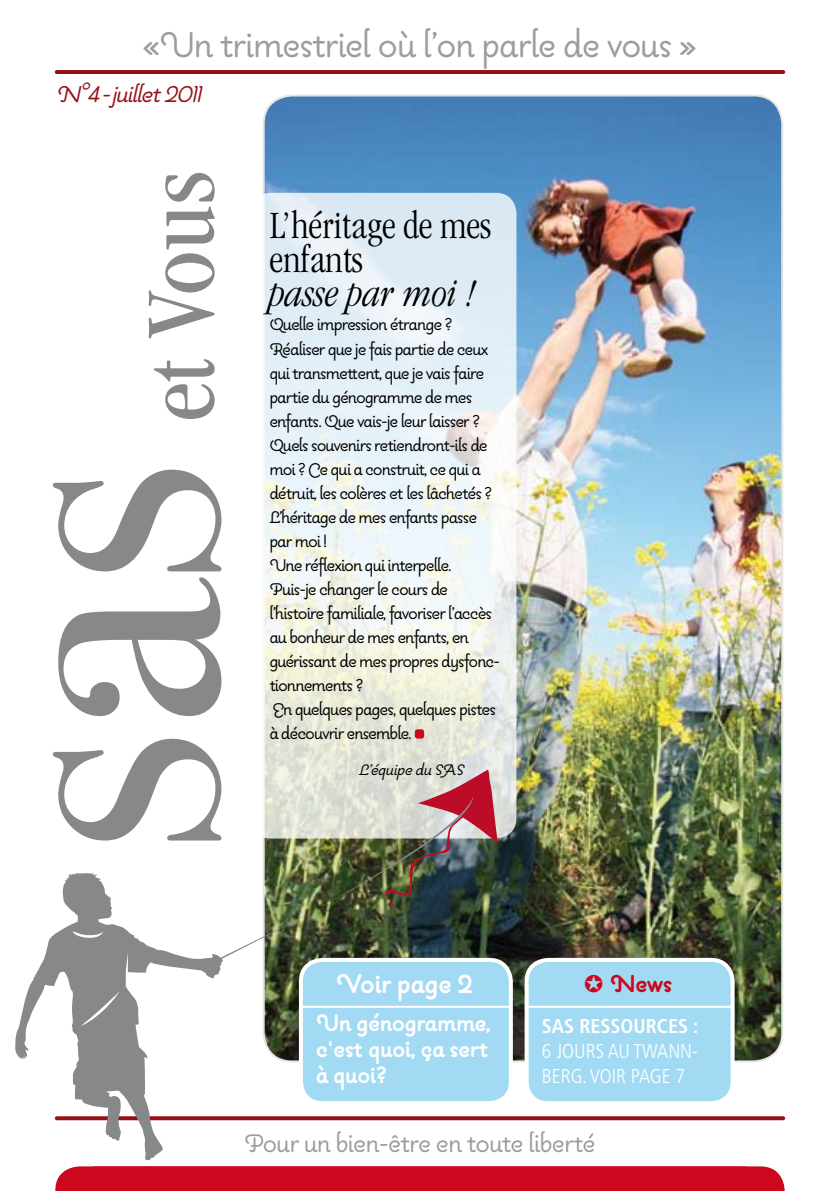
<style>
.page{position:relative;width:840px;height:1191px;background:#fff}
.page>*{position:absolute;margin:0;border:0;box-sizing:border-box;transform-origin:0 0}
.t1{font:condensed 102px "Garamond";color:#868889}
.t2{font:42px "Pauline";color:#9c9d9f}
.t3{font:300 condensed 40px/34px "Garamond";color:#000}
.t4{font:italic 300 condensed 40px "Garamond";color:#000}
.t5{font:700 32px "Pauline";color:#fff}
.t6{font:30px "Pauline";color:#9c9d9f}
.t7{font:700 28.8px "Pauline";color:#cd071e}
.t8{font:700 28px/26px "Pauline";color:#fff;text-align:justify}
.t9{font:italic 27px "Pauline";letter-spacing:-.02em;color:#951118}
.t10{font:20px/24px "Pauline";letter-spacing:-.02em;color:#000}
.t11{font:300 condensed 20px/25px "Frutiger";color:#fff}
.t12{font:700 condensed 20px "Frutiger";color:#fff}
.t13{font:italic 18px "Pauline";color:#000}
</style>
<div class="page">
<hr style="left:57px;top:70px;width:725px;height:4px;background:#951118">
<img style="left:265px;top:96px;width:516px;height:965px">
<div style="left:526px;top:960px;width:206px;height:143px;background:#a2daf4;border-radius:22px"></div>
<div style="left:524px;top:958px;width:210px;height:147px;border:4px solid #fff;border-radius:22px"></div>
<div style="left:301px;top:960px;width:209px;height:143px;background:#a2daf4;border-radius:22px"></div>
<div style="left:299px;top:958px;width:213px;height:147px;border:4px solid #fff;border-radius:22px"></div>
<svg style="left:53px;top:739px;width:169px;height:102px"></svg>
<svg style="left:58px;top:577px;width:163px;height:139px"></svg>
<svg style="left:53px;top:469px;width:168px;height:102px"></svg>
<svg style="left:262px;top:1116px;width:520px;height:4px"></svg>
<hr style="left:301px;top:1005px;width:209px;height:2px;background:#fff">
<hr style="left:525px;top:1005px;width:208px;height:2px;background:#fff">
<svg style="left:249px;top:193px;width:267px;height:645px"></svg>
<div style="left:414px;top:729px;width:10px;height:9px;background:#cd071e;border-radius:3px"></div>
<svg style="left:15px;top:873px;width:206px;height:287px"></svg>
<svg style="left:384px;top:769px;width:113px;height:139px;background:#a67f7c"></svg>
<img style="left:211px;top:797px;width:262px;height:169px">
<svg style="left:175px;top:1001px;width:87px;height:144px"></svg>
<svg style="left:281px;top:1001px;width:210px;height:120px"></svg>
<svg style="left:72px;top:931px;width:32px;height:7px"></svg>
<svg style="left:126px;top:952px;width:2px;height:20px"></svg>
<svg style="left:81px;top:991px;width:39px;height:35px"></svg>
<div style="left:55px;top:1166px;width:729px;height:25px;background:#cd071e"></div>
<h2 class="t2" style="left:142px;top:19px;width:555px">«Un trimestriel où l’on parle de vous »</h2>
<h3 class="t9" style="left:55px;top:77px;width:147px">N°4-juillet 2011</h3>
<h1 class="t1" style="left:124px;top:422px;width:253px;rotate:-90deg">et Vous</h1>
<h3 class="t3" style="left:269px;top:209px;width:223px">L’héritage de mes enfants</h3>
<h3 class="t4" style="left:269px;top:272px;width:208px">passe par moi !</h3>
<p class="t10" style="left:269px;top:314px;width:231px">Quelle impression étrange ?<br>Réaliser que je fais partie de ceux qui transmettent, que je vais faire partie du génogramme de mes enfants. Que vais-je leur laisser ?<br>Quels souvenirs retiendront-ils de moi ? Ce qui a construit, ce qui a détruit, les colères et les lâchetés ?<br>L’héritage de mes enfants passe par moi !<br>Une réflexion qui interpelle.<br>Puis-je changer le cours de l’histoire familiale, favoriser l’accès au bonheur de mes enfants, en guérissant de mes propres dysfonc&shy;tionnements ?<br>En quelques pages, quelques pistes à découvrir ensemble.</p>
<p class="t13" style="left:359px;top:758px;width:106px">L’équipe du SAS</p>
<h3 class="t5" style="left:336px;top:964px;width:138px">Voir page 2</h3>
<h3 class="t8" style="left:316px;top:1011px;width:176px">Un génogramme, c'est quoi, ça sert à quoi?</h3>
<h3 class="t7" style="left:583px;top:965px;width:90px">✪ News</h3>
<p class="t12" style="left:541px;top:1014px;width:158px">SAS RESSOURCES :</p>
<p class="t11" style="left:541px;top:1038px;width:157px">6 JOURS AU TWANN-<br>BERG. VOIR PAGE 7</p>
<h3 class="t6" style="left:244px;top:1124px;width:352px">Pour un bien-être en toute liberté</h3>
</div>
